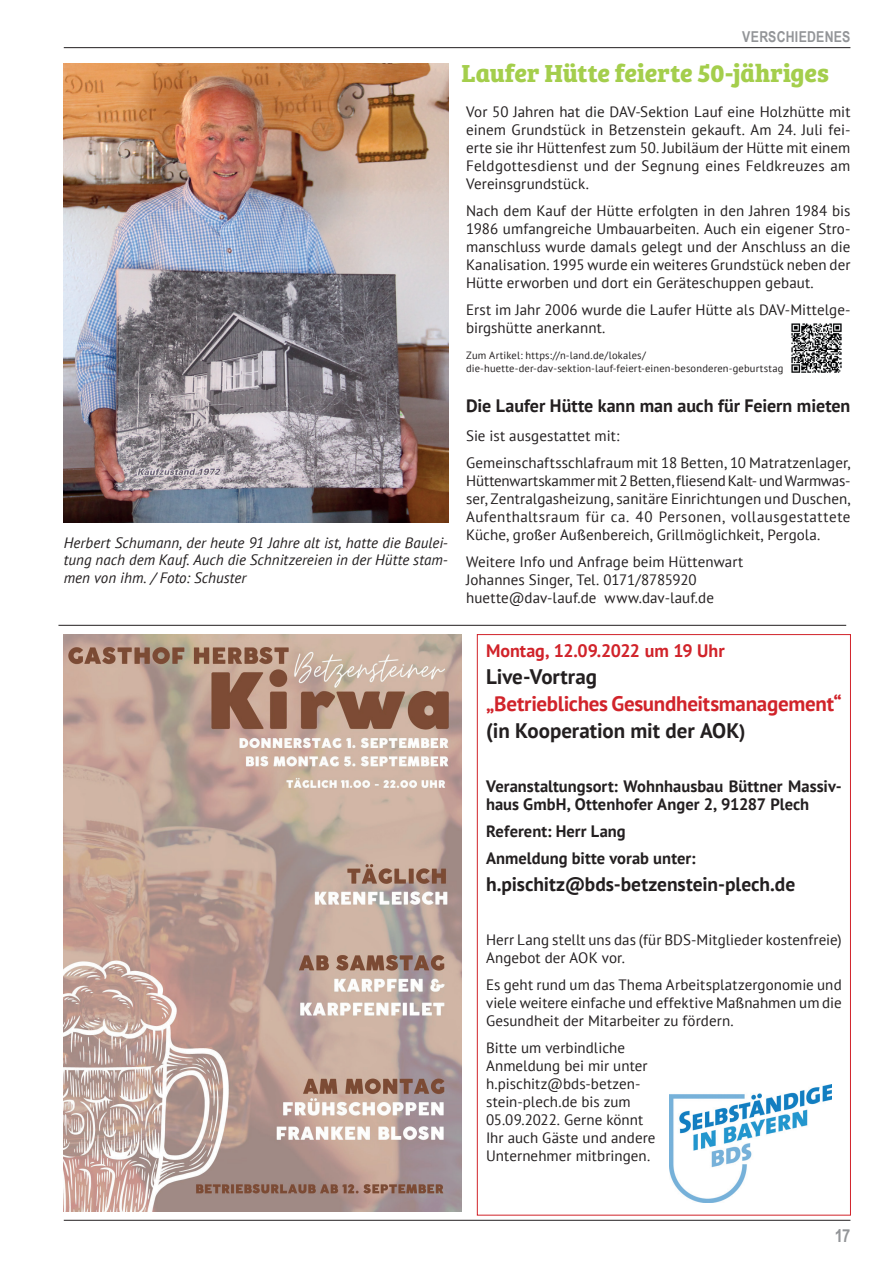
<style>
.page{position:relative;width:893px;height:1263px;background:#fff}
.page>*{position:absolute;margin:0;border:0;box-sizing:border-box;transform-origin:0 0}
.t1{font:700 25.5px "Bree Serif";letter-spacing:-.005em;color:#a4ce4c}
.t2{font:700 21px/27px "PT Sans";letter-spacing:-.01em;color:#d1232a}
.t3{font:700 21px "PT Sans";letter-spacing:-.005em;color:#231f20}
.t4{font:700 19.5px "PT Sans";letter-spacing:-.005em;color:#231f20}
.t5{font:700 18px "PT Sans";color:#231f20}
.t6{font:700 18px "PT Sans";color:#d1232a}
.t7{font:700 18px "Arial Narrow";color:#939598}
.t8{font:700 16.5px/18px "PT Sans";color:#231f20}
.t9{font:15px/18px "PT Sans";letter-spacing:.005em;color:#231f20}
.t10{font:italic 15px/17.2px "PT Sans";letter-spacing:.005em;color:#231f20;text-align:justify}
.t11{font:700 15px "Arial Narrow";letter-spacing:.02em;color:#939598}
.t12{font:10.5px/13.5px "PT Sans";letter-spacing:.015em;color:#231f20}
.s1{color:#231f20}
.s2{font-size:19.5px;color:#231f20}
</style>
<div class="page">
<hr style="left:64px;top:47px;width:786px;height:1px;background:#231f20">
<hr style="left:64px;top:1220px;width:786px;height:1px;background:#231f20">
<img style="left:64px;top:63px;width:384px;height:459px">
<img style="left:791px;top:323px;width:51px;height:50px">
<img style="left:64px;top:635px;width:397px;height:577px">
<hr style="left:58px;top:625px;width:788px;height:1px;background:#231f20">
<img style="left:670px;top:1084px;width:161px;height:118px">
<p class="t10" style="left:64px;top:534px;width:386px">Herbert Schumann, der heute 91 Jahre alt ist, hatte die Baulei&shy;tung nach dem Kauf. Auch die Schnitzereien in der Hütte stam&shy;men von ihm. / Foto: Schuster</p>
<p class="t11" style="left:742px;top:26px;width:110px">VERSCHIEDENES</p>
<h1 class="t1" style="left:461px;top:53px;width:369px">Laufer Hütte feierte 50-jähriges</h1>
<p class="t9" style="left:466px;top:102px;width:386px;text-align:justify">Vor 50 Jahren hat die DAV-Sektion Lauf eine Holzhütte mit einem Grundstück in Betzenstein gekauft. Am 24. Juli fei&shy;erte sie ihr Hüttenfest zum 50. Jubiläum der Hütte mit einem Feldgottesdienst und der Segnung eines Feldkreuzes am Vereinsgrundstück.</p>
<p class="t9" style="left:466px;top:201px;width:386px;text-align:justify">Nach dem Kauf der Hütte erfolgten in den Jahren 1984 bis 1986 umfangreiche Umbauarbeiten. Auch ein eigener Stro&shy;manschluss wurde damals gelegt und der Anschluss an die Kanalisation. 1995 wurde ein weiteres Grundstück neben der Hütte erworben und dort ein Geräteschuppen gebaut.</p>
<p class="t9" style="left:466px;top:300px;width:386px">Erst im Jahr 2006 wurde die Laufer Hütte als DAV-Mittelge&shy;birgshütte anerkannt.</p>
<p class="t12" style="left:466px;top:348px;width:319px">Zum Artikel: https://n-land.de/lokales/ die-huette-der-dav-sektion-lauf-feiert-einen-besonderen-geburtstag</p>
<p class="t5" style="left:466px;top:394px;width:386px">Die Laufer Hütte kann man auch für Feiern mieten</p>
<p class="t9" style="left:466px;top:422px;width:386px;line-height:27px">Sie ist ausgestattet mit:<br>Gemeinschaftsschlafraum mit 18 Betten, 10 Matratzenlager,</p>
<p class="t9" style="left:466px;top:471px;width:386px;text-align:justify">Hüttenwartskammer mit 2 Betten, fliesend Kalt- und Warmwas&shy;ser, Zentralgasheizung, sanitäre Einrichtungen und Duschen, Aufenthaltsraum für ca. 40 Personen, vollausgestattete Küche, großer Außenbereich, Grillmöglichkeit, Pergola.</p>
<p class="t9" style="left:466px;top:552px;width:279px">Weitere Info und Anfrage beim Hüttenwart<br>Johannes Singer, Tel. 0171/8785920 huette@dav-lauf.de www.dav-lauf.de</p>
<p class="t6" style="left:486px;top:639px;width:240px">Montag, 12.09.2022 um 19 Uhr</p>
<h2 class="t3" style="left:486px;top:663px;width:113px">Live-Vortrag</h2>
<h2 class="t2" style="left:486px;top:690px;width:357px">„Betriebliches Gesundheitsmanagement“ <span class="s1">(in Kooperation mit der AOK</span><span class="s2">)</span></h2>
<p class="t8" style="left:486px;top:777px;width:357px">Veranstaltungsort: Wohnhausbau Büttner Massiv&shy;haus GmbH, Ottenhofer Anger 2, 91287 Plech</p>
<p class="t8" style="left:486px;top:817px;width:211px;line-height:27px">Referent: Herr Lang<br>Anmeldung bitte vorab unter:</p>
<h3 class="t4" style="left:486px;top:871px;width:311px">h.pischitz@bds-betzenstein-plech.de</h3>
<p class="t9" style="left:486px;top:930px;width:357px">Herr Lang stellt uns das (für BDS-Mitglieder kostenfreie)<br>Angebot der AOK vor.</p>
<p class="t9" style="left:486px;top:975px;width:357px;text-align:justify">Es geht rund um das Thema Arbeitsplatzergonomie und viele weitere einfache und effektive Maßnahmen um die Gesundheit der Mitarbeiter zu fördern.</p>
<p class="t9" style="left:486px;top:1038px;width:171px">Bitte um verbindliche<br>Anmeldung bei mir unter h.pischitz@bds-betzen&shy;stein-plech.de bis zum<br>05.09.2022. Gerne könnt<br>Ihr auch Gäste und andere<br>Unternehmer mitbringen.</p>
<p class="t7" style="left:835px;top:1222px;width:17px">17</p>
</div>
